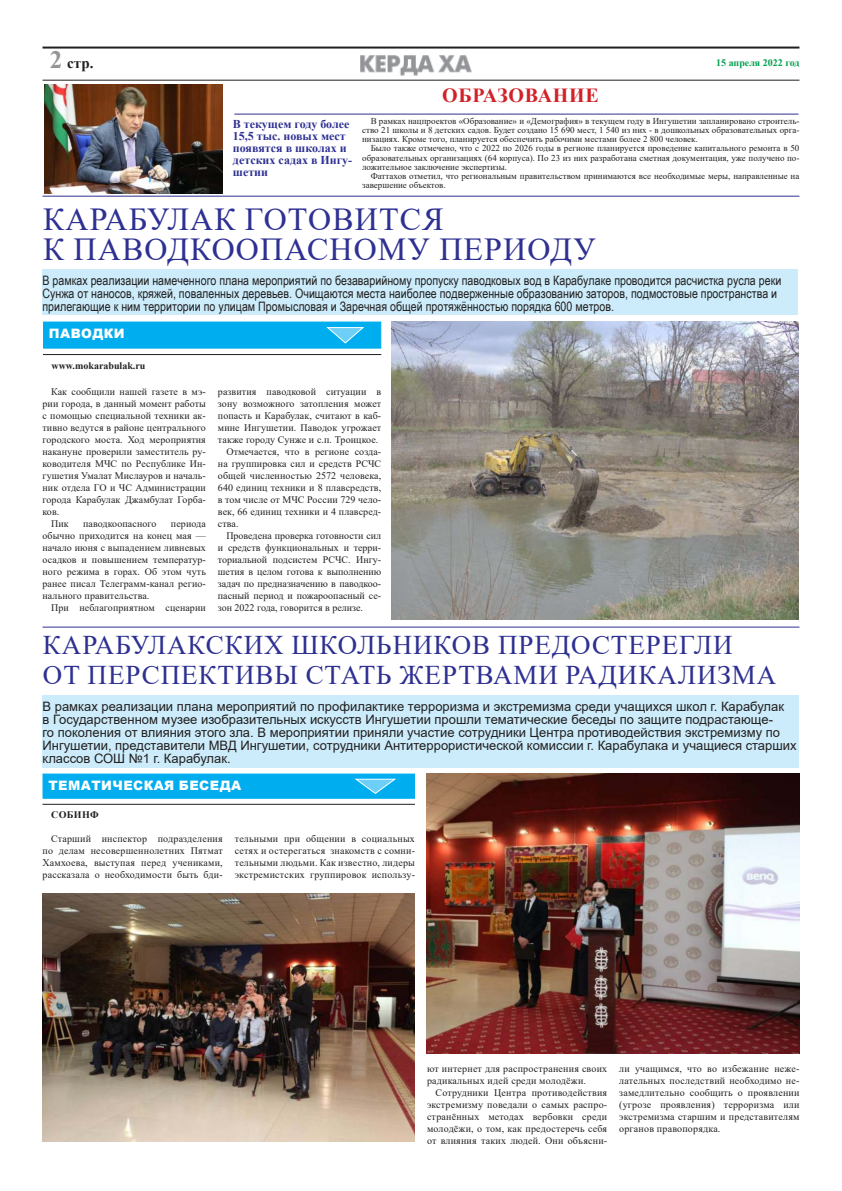
<style>
.page{position:relative;width:842px;height:1191px;background:#fff}
.page>*{position:absolute;margin:0;border:0;box-sizing:border-box;transform-origin:0 0}
.t1{font:32px/30px "Times New Roman";letter-spacing:.035em;color:#2e3092}
.t2{font:27px/30px "Times New Roman";letter-spacing:.035em;color:#2e3092}
.t3{font:700 20px "Times New Roman";letter-spacing:.035em;color:#d12229}
.t4{font:700 15px "Times New Roman";color:#221f1f}
.t5{font:13px/13px "Arial";color:#221f1f}
.t6{font:13px/13px "Arial Narrow";color:#221f1f}
.t7{font:900 13px "Arial";letter-spacing:.035em;color:#fff}
.t8{font:700 12px/12px "Times New Roman";color:#2e3092}
.t9{font:10px/12px "Times New Roman";letter-spacing:.01em;color:#221f1f;text-align:justify}
.t10{font:700 10px "Times New Roman";color:#221f1f}
.t11{font:700 10px "Times New Roman";color:#009f4f}
.t12{font:9px/9px "Times New Roman";color:#221f1f;text-align:justify}
.s1{font-size:25px;color:#939597}
</style>
<div class="page">
<hr style="left:43px;top:80px;width:756px;height:1px;background:#221f1f">
<hr style="left:43px;top:47px;width:756px;height:2px;background:#221f1f">
<img style="left:360px;top:55px;width:112px;height:21px">
<hr style="left:43px;top:196px;width:756px;height:1px;background:#2e3092">
<hr style="left:234px;top:114px;width:564px;height:1px;background:#2e3092">
<div style="left:43px;top:269px;width:755px;height:46px;background:#ccecfb"></div>
<hr style="left:43px;top:354px;width:338px;height:1px;background:#221f1f">
<div style="left:43px;top:321px;width:338px;height:27px;background:#00adef;border:1px solid #00adef"></div>
<svg style="left:326px;top:327px;width:39px;height:17px"></svg>
<img style="left:45px;top:84px;width:178px;height:109px">
<hr style="left:43px;top:626px;width:756px;height:1px;background:#2e3092">
<hr style="left:43px;top:804px;width:372px;height:1px;background:#221f1f">
<div style="left:43px;top:773px;width:372px;height:25px;background:#00adef;border:1px solid #00adef"></div>
<svg style="left:354px;top:778px;width:42px;height:16px"></svg>
<div style="left:43px;top:695px;width:756px;height:73px;background:#ccecfb"></div>
<img style="left:427px;top:773px;width:372px;height:280px">
<img style="left:43px;top:893px;width:372px;height:248px">
<img style="left:391px;top:321px;width:407px;height:299px">
<h3 class="t4" style="left:50px;top:52px;width:45px"><span class="s1">2</span> стр.</h3>
<p class="t11" style="left:716px;top:55px;width:85px">15 апреля 2022 год</p>
<h3 class="t3" style="left:442px;top:80px;width:158px">ОБРАЗОВАНИЕ</h3>
<p class="t12" style="left:362px;top:117px;width:439px;text-indent:9px">В рамках нацпроектов «Образование» и «Демография» в текущем году в Ингушетии запланировано строитель&shy;ство 21 школы и 8 детских садов. Будет создано 15 690 мест, 1 540 из них - в дошкольных образовательных орга&shy;низациях. Кроме того, планируется обеспечить рабочими местами более 2 800 человек.</p>
<p class="t12" style="left:362px;top:144px;width:439px;text-indent:9px">Было также отмечено, что с 2022 по 2026 годы в регионе планируется проведение капитального ремонта в 50 образовательных организациях (64 корпуса). По 23 из них разработана сметная документация, уже получено по&shy;ложительное заключение экспертизы.</p>
<p class="t12" style="left:362px;top:171px;width:439px;text-indent:9px">Фаттахов отметил, что региональным правительством принимаются все необходимые меры, направленные на завершение объектов.</p>
<h1 class="t1" style="left:43px;top:204px;width:554px">КАРАБУЛАК ГОТОВИТСЯ<br>К ПАВОДКООПАСНОМУ ПЕРИОДУ</h1>
<p class="t6" style="left:43px;top:273px;width:740px">В рамках реализации намеченного плана мероприятий по безаварийному пропуску паводковых вод в Карабулаке проводится расчистка русла реки<br>Сунжа от наносов, кряжей, поваленных деревьев. Очищаются места наиболее подверженные образованию заторов, подмостовые пространства и прилегающие к ним территории по улицам Промысловая и Заречная общей протяжённостью порядка 600 метров.</p>
<p class="t8" style="left:233px;top:118px;width:121px">В текущем году более<br>15,5 тыс. новых мест появятся в школах и детских садах в Ингу&shy;шетии</p>
<h3 class="t7" style="left:49px;top:324px;width:77px">ПАВОДКИ</h3>
<p class="t10" style="left:52px;top:358px;width:95px">www.mokarabulak.ru</p>
<p class="t9" style="left:51px;top:385px;width:156px">Как сообщили нашей газете в мэ-</p>
<p class="t9" style="left:43px;top:397px;width:165px">рии города, в данный момент работы</p>
<p class="t9" style="left:43px;top:409px;width:165px">с помощью специальной техники ак-</p>
<p class="t9" style="left:43px;top:421px;width:165px">тивно ведутся в районе центрального</p>
<p class="t9" style="left:43px;top:433px;width:165px">городского моста. Ход мероприятия</p>
<p class="t9" style="left:43px;top:445px;width:165px">накануне проверили заместитель ру-</p>
<p class="t9" style="left:43px;top:457px;width:165px">ководителя МЧС по Республике Ин-</p>
<p class="t9" style="left:43px;top:469px;width:165px">гушетия Умалат Мислауров и началь-</p>
<p class="t9" style="left:43px;top:481px;width:165px">ник отдела ГО и ЧС Администрации</p>
<p class="t9" style="left:43px;top:493px;width:165px">города Карабулак Джамбулат Горба-</p>
<p class="t9" style="left:43px;top:505px;width:18px">ков.</p>
<p class="t9" style="left:51px;top:517px;width:19px">Пик</p>
<p class="t9" style="left:83px;top:517px;width:75px">паводкоопасного</p>
<p class="t9" style="left:218px;top:385px;width:165px">развития паводковой ситуации в</p>
<p class="t9" style="left:218px;top:397px;width:165px">зону возможного затопления может</p>
<p class="t9" style="left:218px;top:409px;width:165px">попасть и Карабулак, считают в каб-</p>
<p class="t9" style="left:218px;top:421px;width:165px">мине Ингушетии. Паводок угрожает</p>
<p class="t9" style="left:218px;top:433px;width:162px">также городу Сунже и с.п. Троицкое.</p>
<p class="t9" style="left:226px;top:445px;width:156px">Отмечается, что в регионе созда-</p>
<p class="t9" style="left:218px;top:457px;width:165px">на группировка сил и средств РСЧС</p>
<p class="t9" style="left:218px;top:469px;width:165px">общей численностью 2572 человека,</p>
<p class="t9" style="left:218px;top:481px;width:165px">640 единиц техники и 8 плавсредств,</p>
<p class="t9" style="left:218px;top:493px;width:165px">в том числе от МЧС России 729 чело-</p>
<p class="t9" style="left:218px;top:505px;width:165px">век, 66 единиц техники и 4 плавсред-</p>
<p class="t9" style="left:218px;top:517px;width:22px">ства.</p>
<p class="t9" style="left:226px;top:529px;width:156px">Проведена проверка готовности сил</p>
<p class="t9" style="left:218px;top:541px;width:165px">и средств функциональных и терри-</p>
<p class="t9" style="left:218px;top:553px;width:165px">ториальной подсистем РСЧС. Ингу-</p>
<p class="t9" style="left:218px;top:565px;width:165px">шетия в целом готова к выполнению</p>
<p class="t9" style="left:218px;top:577px;width:165px">задач по предназначению в паводкоо-</p>
<p class="t9" style="left:218px;top:589px;width:165px">пасный период и пожароопасный се-</p>
<p class="t9" style="left:218px;top:601px;width:147px">зон 2022 года, говорится в релизе.</p>
<h2 class="t2" style="left:43px;top:629px;width:735px">КАРАБУЛАКСКИХ ШКОЛЬНИКОВ ПРЕДОСТЕРЕГЛИ<br>ОТ ПЕРСПЕКТИВЫ СТАТЬ ЖЕРТВАМИ РАДИКАЛИЗМА</h2>
<p class="t9" style="left:43px;top:517px;width:165px;text-indent:128px">периода обычно приходится на конец мая — начало июня с выпадением ливневых осадков и повышением температур&shy;ного режима в горах. Об этом чуть ранее писал Телеграмм-канал регио&shy;нального правительства.</p>
<p class="t9" style="left:51px;top:601px;width:156px">При неблагоприятном сценарии</p>
<p class="t5" style="left:43px;top:700px;width:756px">В рамках реализации плана мероприятий по профилактике терроризма и экстремизма среди учащихся школ г. Карабулак<br>в Государственном музее изобразительных искусств Ингушетии прошли тематические беседы по защите подрастающе-<br>го поколения от влияния этого зла. В мероприятии приняли участие сотрудники Центра противодействия экстремизму по Ингушетии, представители МВД Ингушетии, сотрудники Антитеррористической комиссии г. Карабулака и учащиеся старших классов СОШ №1 г. Карабулак.</p>
<h3 class="t7" style="left:48px;top:775px;width:194px">ТЕМАТИЧЕСКАЯ БЕСЕДА</h3>
<p class="t10" style="left:51px;top:807px;width:49px">СОБИНФ</p>
<p class="t9" style="left:43px;top:832px;width:182px;text-indent:9px">Старший инспектор подразделения по делам несовершеннолетних Пятмат Хамхоева, выступая перед учениками, рассказала о необходимости быть бди-</p>
<p class="t9" style="left:235px;top:832px;width:182px">тельными при общении в социальных сетях и остерегаться знакомств с сомни&shy;тельными людьми. Как известно, лидеры экстремистских группировок использу-</p>
<p class="t9" style="left:427px;top:1062px;width:182px">ют интернет для распространения своих радикальных идей среди молодёжи.</p>
<p class="t9" style="left:427px;top:1086px;width:182px;text-indent:9px">Сотрудники Центра противодействия экстремизму поведали о самых распро&shy;странённых методах вербовки среди молодёжи, о том, как предостеречь себя от влияния таких людей. Они объясни-</p>
<p class="t9" style="left:619px;top:1062px;width:182px">ли учащимся, что во избежание неже&shy;лательных последствий необходимо не&shy;замедлительно сообщить о проявлении (угрозе проявления) терроризма или экстремизма старшим и представителям органов правопорядка.</p>
</div>
